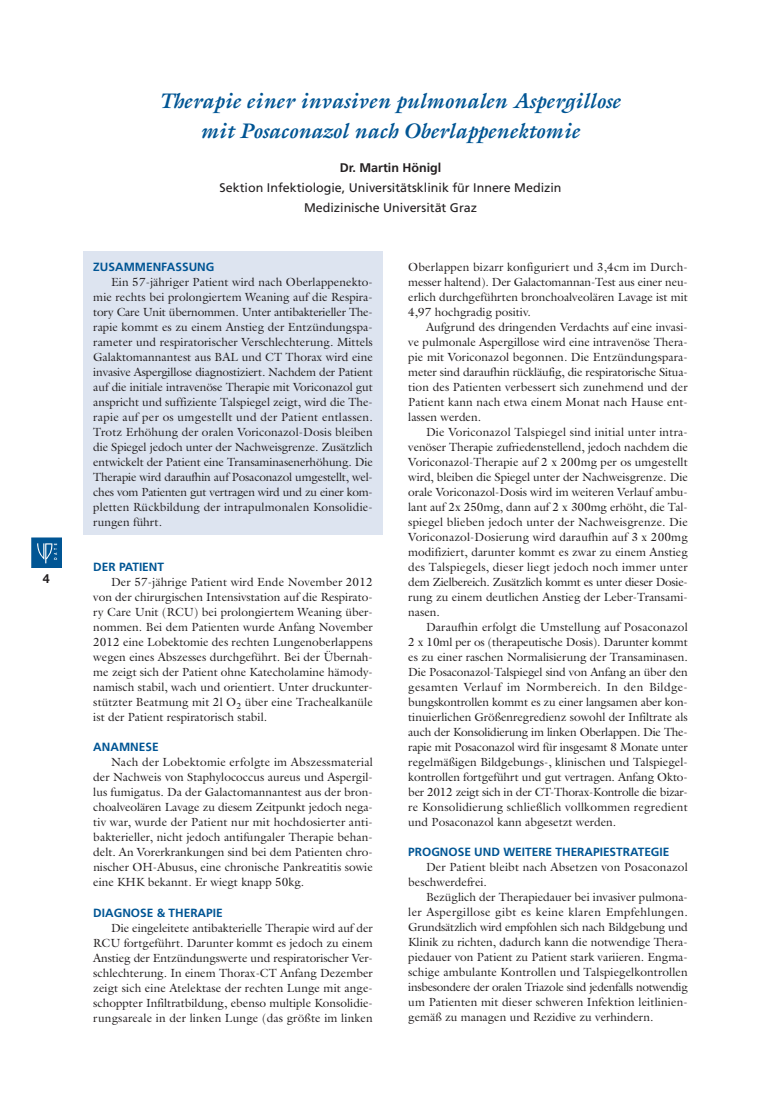
<style>
.page{position:relative;width:780px;height:1117px;background:#fff}
.page>*{position:absolute;margin:0;border:0;box-sizing:border-box;transform-origin:0 0}
.t1{font:italic 700 21.25px/30px "Galliard";color:#005594;text-align:center}
.t2{font:12.5px/20px "Frutiger";color:#231f20;text-align:center}
.t3{font:700 12.5px "Frutiger";color:#231f20}
.t4{font:700 12.5px "Helvetica Neue";color:#231f20}
.t5{font:11.88px/15px "Galliard";color:#231f20;text-align:justify}
.t6{font:700 11.88px "Frutiger";color:#005594}
</style>
<div class="page">
<div style="left:83px;top:251px;width:300px;height:283px;background:#dde4f0"></div>
<div style="left:31px;top:537px;width:30px;height:30px;background:#4180af"></div>
<svg style="left:32px;top:537px;width:29px;height:30px"></svg>
<p class="t4" style="left:43px;top:570px;width:8px">4</p>
<h1 class="t1" style="left:159px;top:85px;width:462px">Therapie einer invasiven pulmonalen Aspergillose mit Posaconazol nach Oberlappenektomie</h1>
<p class="t3" style="left:340px;top:162px;width:103px">Dr. Martin Hönigl</p>
<p class="t2" style="left:220px;top:178px;width:343px">Sektion Infektiologie, Universitätsklinik für Innere Medizin<br>Medizinische Universität Graz</p>
<p class="t6" style="left:93px;top:262px;width:123px">ZUSAMMENFASSUNG</p>
<p class="t5" style="left:93px;top:274px;width:281px;text-indent:18px">Ein 57-jähriger Patient wird nach Oberlappenekto&shy;mie rechts bei prolongiertem Weaning auf die Respira&shy;tory Care Unit übernommen. Unter antibakterieller The&shy;rapie kommt es zu einem Anstieg der Entzündungspa&shy;rameter und respiratorischer Verschlechterung. Mittels Galaktomannantest aus BAL und CT Thorax wird eine invasive Aspergillose diagnostiziert. Nachdem der Patient auf die initiale intravenöse Therapie mit Voriconazol gut anspricht und suffiziente Talspiegel zeigt, wird die The&shy;rapie auf per os umgestellt und der Patient entlassen.<br>Trotz Erhöhung der oralen Voriconazol-Dosis bleiben die Spiegel jedoch unter der Nachweisgrenze. Zusätzlich entwickelt der Patient eine Transaminasenerhöhung. Die Therapie wird daraufhin auf Posaconazol umgestellt, wel&shy;ches vom Patienten gut vertragen wird und zu einer kom&shy;pletten Rückbildung der intrapulmonalen Konsolidie&shy;rungen führt.</p>
<p class="t6" style="left:93px;top:562px;width:72px">DER PATIENT</p>
<p class="t5" style="left:93px;top:574px;width:281px;text-indent:18px">Der 57-jährige Patient wird Ende November 2012 von der chirurgischen Intensivstation auf die Respirato&shy;ry Care Unit (RCU) bei prolongiertem Weaning über&shy;nommen. Bei dem Patienten wurde Anfang November 2012 eine Lobektomie des rechten Lungenoberlappens wegen eines Abszesses durchgeführt. Bei der Übernah&shy;me zeigt sich der Patient ohne Katecholamine hämody&shy;namisch stabil, wach und orientiert. Unter druckunter&shy;stützter Beatmung mit 2l O<sub>2</sub> über eine Trachealkanüle ist der Patient respiratorisch stabil.</p>
<p class="t6" style="left:93px;top:742px;width:67px">ANAMNESE</p>
<p class="t5" style="left:93px;top:754px;width:281px;text-indent:18px">Nach der Lobektomie erfolgte im Abszessmaterial der Nachweis von Staphylococcus aureus und Aspergil&shy;lus fumigatus. Da der Galactomannantest aus der bron&shy;choalveolären Lavage zu diesem Zeitpunkt jedoch nega&shy;tiv war, wurde der Patient nur mit hochdosierter anti&shy;bakterieller, nicht jedoch antifungaler Therapie behan&shy;delt. An Vorerkrankungen sind bei dem Patienten chro&shy;nischer OH-Abusus, eine chronische Pankreatitis sowie eine KHK bekannt. Er wiegt knapp 50kg.</p>
<p class="t6" style="left:93px;top:907px;width:131px">DIAGNOSE &amp; THERAPIE</p>
<p class="t5" style="left:93px;top:919px;width:281px;text-indent:18px">Die eingeleitete antibakterielle Therapie wird auf der RCU fortgeführt. Darunter kommt es jedoch zu einem Anstieg der Entzündungswerte und respiratorischer Ver&shy;schlechterung. In einem Thorax-CT Anfang Dezember zeigt sich eine Atelektase der rechten Lunge mit ange&shy;schoppter Infiltratbildung, ebenso multiple Konsolidie&shy;rungsareale in der linken Lunge (das größte im linken</p>
<p class="t5" style="left:408px;top:259px;width:281px">Oberlappen bizarr konfiguriert und 3,4cm im Durch&shy;messer haltend). Der Galactomannan-Test aus einer neu&shy;erlich durchgeführten bronchoalveolären Lavage ist mit 4,97 hochgradig positiv.</p>
<p class="t5" style="left:408px;top:319px;width:281px;text-indent:18px">Aufgrund des dringenden Verdachts auf eine invasi&shy;ve pulmonale Aspergillose wird eine intravenöse Thera&shy;pie mit Voriconazol begonnen. Die Entzündungspara&shy;meter sind daraufhin rückläufig, die respiratorische Situa&shy;tion des Patienten verbessert sich zunehmend und der Patient kann nach etwa einem Monat nach Hause ent&shy;lassen werden.</p>
<p class="t5" style="left:408px;top:424px;width:281px;text-indent:18px">Die Voriconazol Talspiegel sind initial unter intra&shy;venöser Therapie zufriedenstellend, jedoch nachdem die Voriconazol-Therapie auf 2 x 200mg per os umgestellt wird, bleiben die Spiegel unter der Nachweisgrenze. Die orale Voriconazol-Dosis wird im weiteren Verlauf ambu&shy;lant auf 2x 250mg, dann auf 2 x 300mg erhöht, die Tal&shy;spiegel blieben jedoch unter der Nachweisgrenze. Die Voriconazol-Dosierung wird daraufhin auf 3 x 200mg modifiziert, darunter kommt es zwar zu einem Anstieg des Talspiegels, dieser liegt jedoch noch immer unter dem Zielbereich. Zusätzlich kommt es unter dieser Dosie&shy;rung zu einem deutlichen Anstieg der Leber-Transami&shy;nasen.</p>
<p class="t5" style="left:408px;top:619px;width:281px;text-indent:18px">Daraufhin erfolgt die Umstellung auf Posaconazol 2 x 10ml per os (therapeutische Dosis). Darunter kommt es zu einer raschen Normalisierung der Transaminasen.<br>Die Posaconazol-Talspiegel sind von Anfang an über den gesamten Verlauf im Normbereich. In den Bildge&shy;bungskontrollen kommt es zu einer langsamen aber kon&shy;tinuierlichen Größenregredienz sowohl der Infiltrate als auch der Konsolidierung im linken Oberlappen. Die The&shy;rapie mit Posaconazol wird für insgesamt 8 Monate unter regelmäßigen Bildgebungs-, klinischen und Talspiegel&shy;kontrollen fortgeführt und gut vertragen. Anfang Okto&shy;ber 2012 zeigt sich in der CT-Thorax-Kontrolle die bizar&shy;re Konsolidierung schließlich vollkommen regredient und Posaconazol kann abgesetzt werden.</p>
<p class="t6" style="left:408px;top:847px;width:262px">PROGNOSE UND WEITERE THERAPIESTRATEGIE</p>
<p class="t5" style="left:408px;top:859px;width:281px;text-indent:18px">Der Patient bleibt nach Absetzen von Posaconazol beschwerdefrei.</p>
<p class="t5" style="left:408px;top:889px;width:281px;text-indent:18px">Bezüglich der Therapiedauer bei invasiver pulmona&shy;ler Aspergillose gibt es keine klaren Empfehlungen.<br>Grundsätzlich wird empfohlen sich nach Bildgebung und Klinik zu richten, dadurch kann die notwendige Thera&shy;piedauer von Patient zu Patient stark variieren. Engma&shy;schige ambulante Kontrollen und Talspiegelkontrollen insbesondere der oralen Triazole sind jedenfalls notwendig um Patienten mit dieser schweren Infektion leitlinien&shy;gemäß zu managen und Rezidive zu verhindern.</p>
</div>
